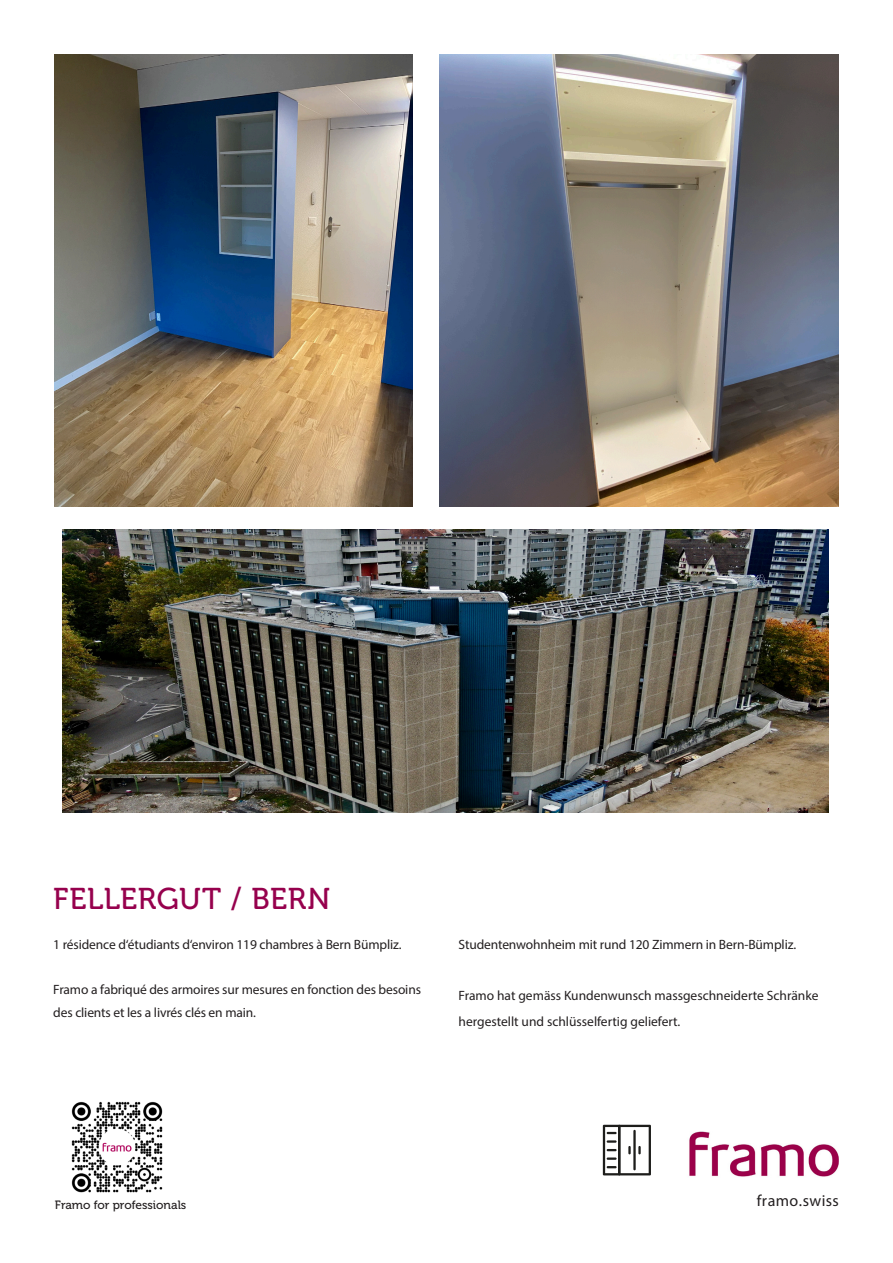
<style>
.page{position:relative;width:893px;height:1263px;background:#fff}
.page>*{position:absolute;margin:0;border:0;box-sizing:border-box;transform-origin:0 0}
.Titel_Modellname_27pt_rot{font:30px "Museo 500";letter-spacing:.02em;color:#96014d}
.t1{font:16.05px "Myriad Pro";letter-spacing:.03em;color:#231f20}
.Einleitung{font:13.5px/22.5px "Myriad Pro";letter-spacing:-.01em;color:#231f20}
.GT_1{font:13.5px/25.5px "Myriad Pro";color:#231f20}
.t2{font:12px "Museo 500";color:#231f20}
</style>
<div class="page">
<img style="left:689px;top:1131px;width:149px;height:46px">
<svg style="left:603px;top:1125px;width:48px;height:50px"></svg>
<img style="left:54px;top:54px;width:358px;height:452px">
<img style="left:439px;top:54px;width:400px;height:452px">
<img style="left:63px;top:529px;width:765px;height:283px">
<img style="left:71px;top:1101px;width:92px;height:92px">
<p class="Titel_Modellname_27pt_rot" style="left:53px;top:882px;width:279px">FELLERGUT / BERN</p>
<p class="Einleitung" style="left:53px;top:933px;width:350px">1 résidence d‘étudiants d‘environ 119 chambres à Bern Bümpliz.</p>
<p class="Einleitung" style="left:53px;top:978px;width:369px">Framo a fabriqué des armoires sur mesures en fonction des besoins des clients et les a livrés clés en main.</p>
<p class="Einleitung" style="left:459px;top:933px;width:339px">Studentenwohnheim mit rund 120 Zimmern in Bern-Bümpliz.</p>
<p class="GT_1" style="left:459px;top:983px;width:361px">Framo hat gemäss Kundenwunsch massgeschneiderte Schränke hergestellt und schlüsselfertig geliefert.</p>
<p class="t2" style="left:55px;top:1198px;width:133px">Framo for professionals</p>
<p class="t1" style="left:757px;top:1191px;width:84px">framo.swiss</p>
</div>
